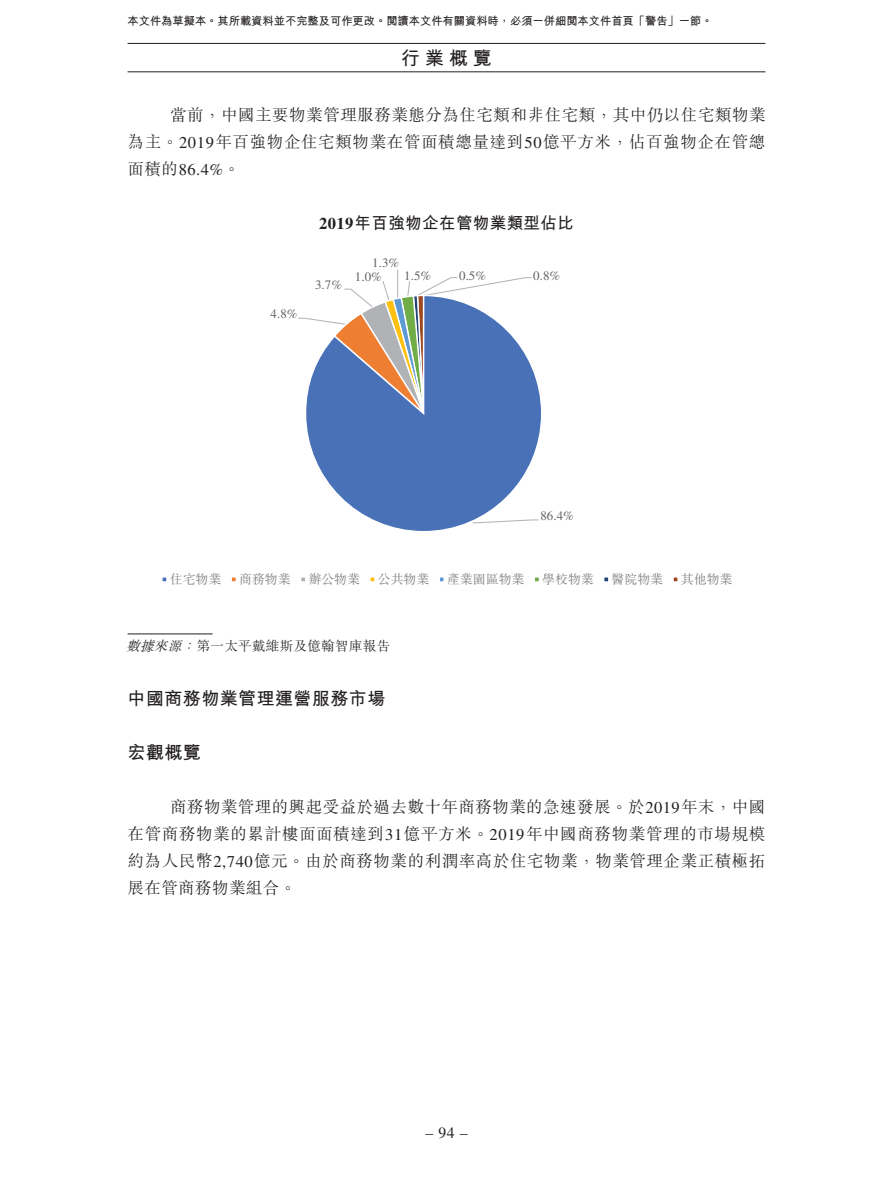
<style>
.page{position:relative;width:893px;height:1191px;background:#fff}
.page>*{position:absolute;margin:0;border:0;box-sizing:border-box;transform-origin:0 0}
.t1{font:700 18.75px "M Hei HK";color:#231f20}
.t2{font:700 18px "M Hei HK";letter-spacing:.025em;color:#231f20}
.t3{font:300 16.5px/27px "M Sung HK";letter-spacing:.035em;color:#231f20;text-align:right}
.t4{font:700 16.5px "M Hei HK";letter-spacing:.025em;color:#231f20}
.t5{font:16.5px "Times LT Std";color:#231f20}
.t6{font:15.75px "Times LT Std";color:#231f20}
.t7{font:300 13.5px "M Sung HK";letter-spacing:.025em;color:#231f20}
.t8{font:12.9px "M Sung HK Light E Ten B5 H";color:#76787b}
.t9{font:12.9px "Times LT Std";color:#636366}
.t10{font:700 11.25px "M Hei HK";color:#231f20}
.s1{font-family:"Times LT Std";font-weight:400}
.s2{font-family:"M Sung HK";font-weight:300}
.s3{font-family:"Times LT Std"}
.s4{font-style:italic}
</style>
<div class="page">
<hr style="left:128px;top:43px;width:637px;height:1px;background:#231f20">
<hr style="left:128px;top:71px;width:637px;height:1px;background:#231f20">
<svg style="left:298px;top:269px;width:234px;height:50px"></svg>
<div style="left:160px;top:575px;width:8px;height:8px;border:2px solid #fff"></div>
<svg style="left:231px;top:577px;width:5px;height:5px"></svg>
<svg style="left:301px;top:577px;width:4px;height:5px"></svg>
<svg style="left:370px;top:577px;width:5px;height:5px"></svg>
<svg style="left:440px;top:577px;width:4px;height:5px"></svg>
<svg style="left:535px;top:577px;width:4px;height:5px"></svg>
<svg style="left:604px;top:577px;width:5px;height:5px"></svg>
<svg style="left:673px;top:577px;width:5px;height:5px"></svg>
<svg style="left:304px;top:294px;width:237px;height:237px"></svg>
<hr style="left:128px;top:633px;width:85px;height:1px;background:#231f20">
<p class="t10" style="left:128px;top:13px;width:586px">本文件為草擬本。其所載資料並不完整及可作更改。閱讀本文件有關資料時，必須一併細閱本文件首頁「警告」一節。</p>
<p class="t1" style="left:401px;top:44px;width:92px">行業概覽</p>
<p class="t3" style="left:128px;top:101px;width:639px">當前，中國主要物業管理服務業態分為住宅類和非住宅類，其中仍以住宅類物業<br>為主。<span class="s1">2019</span>年百強物企住宅類物業在管面積總量達到<span class="s1">50</span>億平方米，佔百強物企在管總</p>
<p class="t5" style="left:128px;top:160px;width:114px"><span class="s2">面積的</span>86.4%<span class="s2">。</span></p>
<p class="t4" style="left:319px;top:211px;width:256px"><span class="s3">2019</span>年百強物企在管物業類型佔比</p>
<p class="t9" style="left:271px;top:307px;width:29px">4.8%</p>
<p class="t9" style="left:315px;top:278px;width:29px">3.7%</p>
<p class="t9" style="left:372px;top:255px;width:29px">1.3%</p>
<p class="t9" style="left:355px;top:269px;width:29px">1.0%</p>
<p class="t9" style="left:404px;top:268px;width:29px">1.5%</p>
<p class="t9" style="left:459px;top:268px;width:29px">0.5%</p>
<p class="t9" style="left:533px;top:268px;width:29px">0.8%</p>
<p class="t9" style="left:540px;top:508px;width:35px">86.4%</p>
<p class="t8" style="left:170px;top:570px;width:53px">住宅物業</p>
<p class="t8" style="left:239px;top:570px;width:53px">商務物業</p>
<p class="t8" style="left:308px;top:570px;width:53px">辦公物業</p>
<p class="t8" style="left:378px;top:570px;width:53px">公共物業</p>
<p class="t8" style="left:447px;top:570px;width:79px">產業園區物業</p>
<p class="t8" style="left:542px;top:570px;width:53px">學校物業</p>
<p class="t8" style="left:612px;top:570px;width:53px">醫院物業</p>
<p class="t8" style="left:681px;top:570px;width:53px">其他物業</p>
<p class="t7" style="left:126px;top:636px;width:265px"><span class="s4">數據來源：</span>第一太平戴維斯及億翰智庫報告</p>
<p class="t2" style="left:128px;top:685px;width:259px">中國商務物業管理運營服務市場</p>
<p class="t2" style="left:128px;top:739px;width:75px">宏觀概覽</p>
<p class="t3" style="left:128px;top:792px;width:639px;text-align:justify;text-indent:43px">商務物業管理的興起受益於過去數十年商務物業的急速發展。於<span class="s1">2019</span>年末，中國在管商務物業的累計樓面面積達到<span class="s1">31</span>億平方米。<span class="s1">2019</span>年中國商務物業管理的市場規模約為人民幣<span class="s1">2,740</span>億元。由於商務物業的利潤率高於住宅物業，物業管理企業正積極拓展在管商務物業組合。</p>
<p class="t6" style="left:425px;top:1124px;width:44px">– 94 –</p>
</div>
